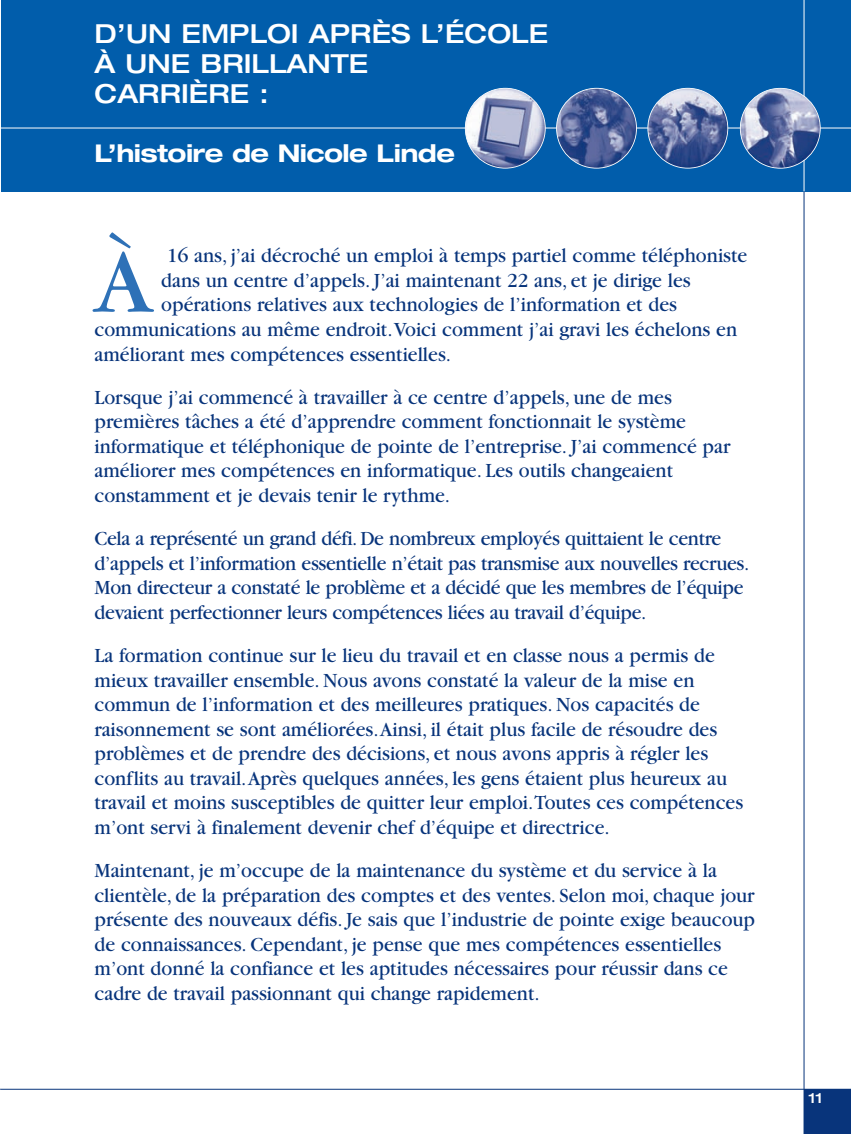
<style>
.page{position:relative;width:851px;height:1134px;background:#fff}
.page>*{position:absolute;margin:0;border:0;box-sizing:border-box;transform-origin:0 0}
.t1{font:94.67px "Garamond";color:#2e71b7}
.t2{font:500 expanded 26.25px/29.8px "Helvetica Neue";color:#fff}
.t3{font:700 expanded 24.5px "Helvetica Neue";letter-spacing:-.025em;color:#fff}
.t4{font:21px/24.5px "Garamond";color:#08347b;scale:.95 1}
.t5{font:500 expanded 14px "Helvetica Neue";color:#fff}
</style>
<div class="page">
<div style="left:1px;top:0;width:849px;height:192px;background:#015dab"></div>
<hr style="left:803px;top:0;width:1px;height:192px;background:#fff">
<hr style="left:1px;top:128px;width:849px;height:1px;background:#fff">
<hr style="left:803px;top:192px;width:1px;height:942px;background:#08347b">
<div style="left:804px;top:1089px;width:46px;height:45px;background:#08347b"></div>
<hr style="left:0;top:1089px;width:850px;height:1px;background:#08347b">
<img style="left:465px;top:88px;width:80px;height:79px">
<div style="left:465px;top:88px;width:80px;height:81px;border:2px solid #fff;border-radius:50%"></div>
<img style="left:556px;top:88px;width:80px;height:80px">
<div style="left:556px;top:88px;width:81px;height:81px;border:2px solid #fff;border-radius:50%"></div>
<img style="left:648px;top:88px;width:79px;height:80px">
<div style="left:647px;top:88px;width:81px;height:81px;border:2px solid #fff;border-radius:50%"></div>
<img style="left:742px;top:88px;width:78px;height:80px">
<div style="left:739px;top:88px;width:81px;height:81px;border:2px solid #fff;border-radius:50%"></div>
<h1 class="t2" style="left:94px;top:22px;width:455px">D’UN EMPLOI APRÈS L’ÉCOLE<br>À UNE BRILLANTE<br>CARRIÈRE :</h1>
<h2 class="t3" style="left:94px;top:144px;width:362px">L’histoire de Nicole Linde</h2>
<p class="t1" style="left:94px;top:249px;width:60px">À</p>
<p class="t4" style="left:167px;top:246px;width:612px">16 ans, j’ai décroché un emploi à temps partiel comme téléphoniste</p>
<p class="t4" style="left:161px;top:270px;width:558px">dans un centre d’appels. J’ai maintenant 22 ans, et je dirige les</p>
<p class="t4" style="left:161px;top:295px;width:544px">opérations relatives aux technologies de l’information et des</p>
<p class="t4" style="left:95px;top:319px;width:678px">communications au même endroit.Voici comment j’ai gravi les échelons en</p>
<p class="t4" style="left:95px;top:344px;width:377px">améliorant mes compétences essentielles.</p>
<p class="t4" style="left:95px;top:387px;width:671px">Lorsque j’ai commencé à travailler à ce centre d’appels, une de mes premières tâches a été d’apprendre comment fonctionnait le système informatique et téléphonique de pointe de l’entreprise. J’ai commencé par améliorer mes compétences en informatique. Les outils changeaient constamment et je devais tenir le rythme.</p>
<p class="t4" style="left:95px;top:528px;width:690px">Cela a représenté un grand défi. De nombreux employés quittaient le centre d’appels et l’information essentielle n’était pas transmise aux nouvelles recrues.<br>Mon directeur a constaté le problème et a décidé que les membres de l’équipe devaient perfectionner leurs compétences liées au travail d’équipe.</p>
<p class="t4" style="left:95px;top:645px;width:684px">La formation continue sur le lieu du travail et en classe nous a permis de mieux travailler ensemble. Nous avons constaté la valeur de la mise en commun de l’information et des meilleures pratiques. Nos capacités de raisonnement se sont améliorées.Ainsi, il était plus facile de résoudre des problèmes et de prendre des décisions, et nous avons appris à régler les conflits au travail.Après quelques années, les gens étaient plus heureux au travail et moins susceptibles de quitter leur emploi.Toutes ces compétences m’ont servi à finalement devenir chef d’équipe et directrice.</p>
<p class="t4" style="left:95px;top:860px;width:697px">Maintenant, je m’occupe de la maintenance du système et du service à la clientèle, de la préparation des comptes et des ventes. Selon moi, chaque jour présente des nouveaux défis. Je sais que l’industrie de pointe exige beaucoup de connaissances. Cependant, je pense que mes compétences essentielles m’ont donné la confiance et les aptitudes nécessaires pour réussir dans ce cadre de travail passionnant qui change rapidement.</p>
<p class="t5" style="left:808px;top:1093px;width:15px">11</p>
</div>
